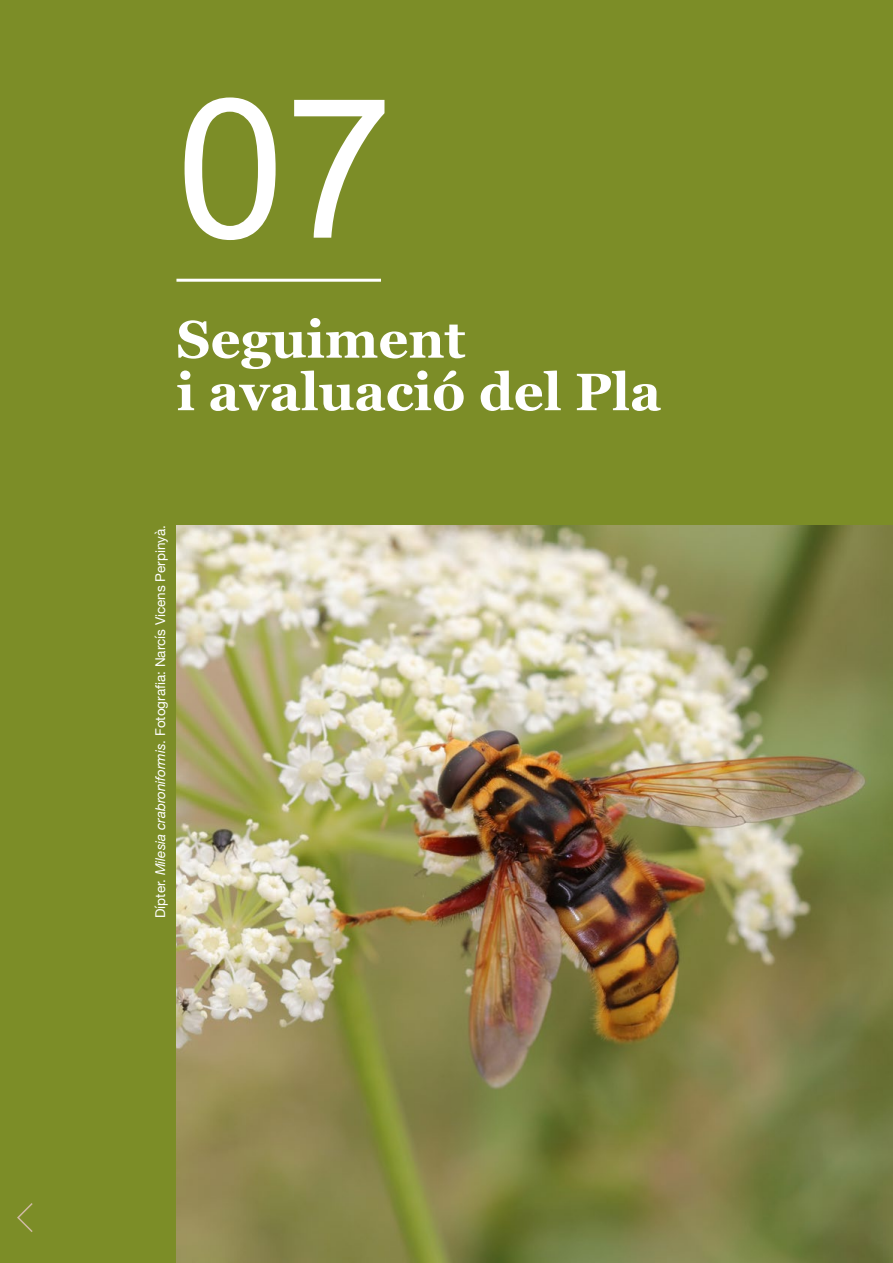
<style>
.page{position:relative;width:893px;height:1263px;background:#7c8d27}
.page>*{position:absolute;margin:0;border:0;box-sizing:border-box;transform-origin:0 0}
.t1{font:195px "Arial";color:#fff}
.t2{font:700 52.5px/52.5px "Georgia";color:#fff}
.t3{font:13.5px "Helvetica Neue";color:#fff}
.s1{font-style:italic}
</style>
<div class="page">
<img style="left:176px;top:525px;width:717px;height:738px">
<hr style="left:176px;top:279px;width:205px;height:3px;background:#fff">
<svg style="left:17px;top:1203px;width:16px;height:29px"></svg>
<h1 class="t1" style="left:176px;top:41px;width:218px">07</h1>
<h2 class="t2" style="left:176px;top:310px;width:486px">Seguiment<br>i avaluació del Pla</h2>
<p class="t3" style="left:151px;top:918px;width:395px;rotate:-90deg">Dípter. <span class="s1">Milesia crabroniformis</span>. Fotografia: Narcís Vicens Perpinyà.</p>
</div>
